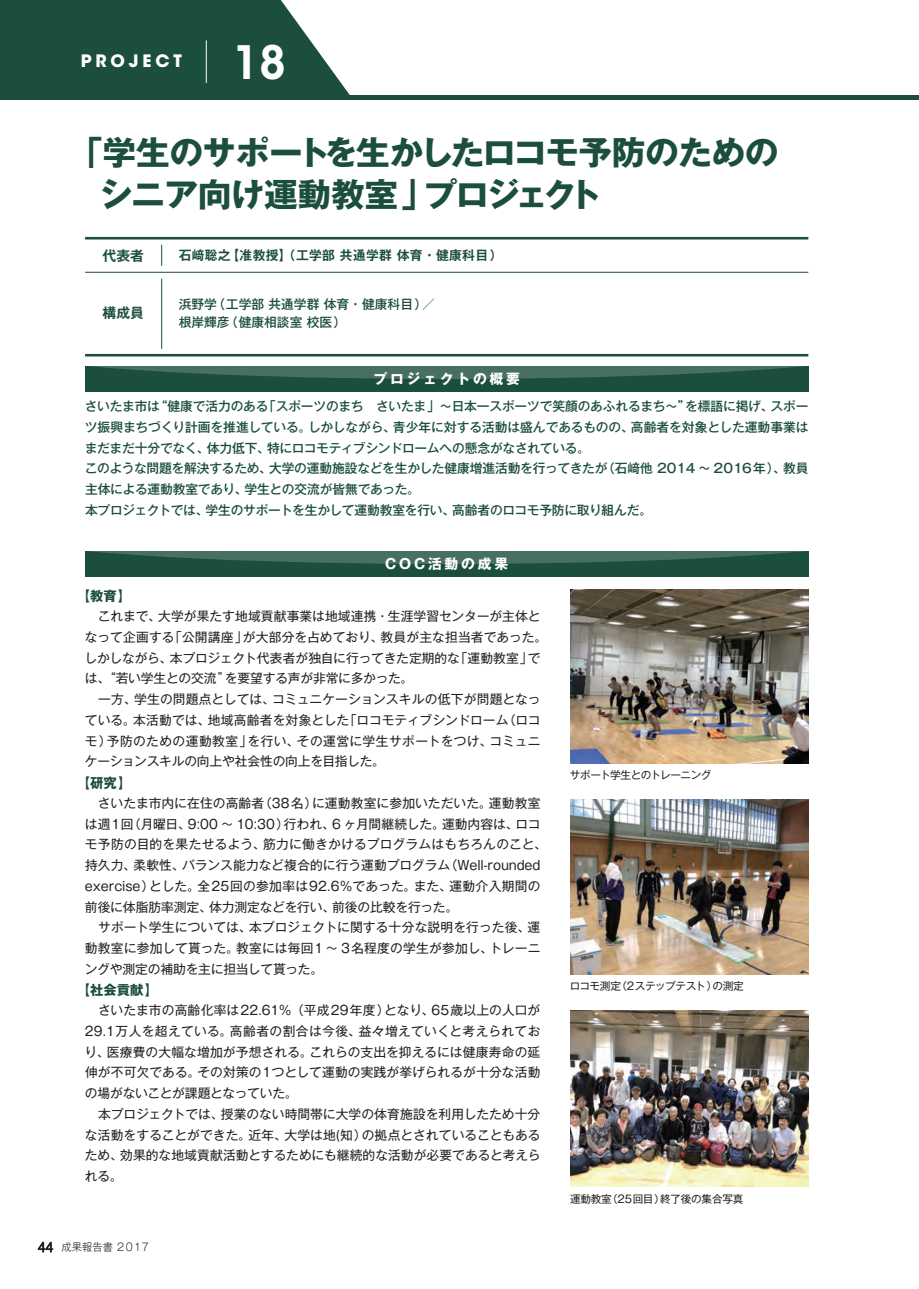
<style>
.page{position:relative;width:919px;height:1289px;background:#fff}
.page>*{position:absolute;margin:0;border:0;box-sizing:border-box;transform-origin:0 0}
.t1{font:600 45.75px "ITC Avant Garde Std";color:#fff;scale:.95 1}
.t2{font:700 33px/42.5px "Gothic MB101 Pro";letter-spacing:-.015em;color:#1b4e3d}
.t3{font:700 16.95px "ITC Avant Garde Std";letter-spacing:.23em;color:#fff}
.t4{font:700 13.8px "Gothic MB101 Pro";letter-spacing:.2em;color:#fff}
.t5{font:700 13.8px "Gothic MB101 Pro De";color:#1b4e3d}
.t6{font:700 13.35px "Gothic MB101 Pro";color:#1b4e3d}
.t7{font:12.75px/20.7px "Gothic MB101 Pro";letter-spacing:.005em;color:#231f20}
.t8{font:500 12.75px/20.7px "Gothic MB101 Pro";letter-spacing:-.015em;color:#1b4e3d}
.t9{font:700 12.75px "Gothic MB101 Pro De";letter-spacing:.025em;color:#1b4e3d}
.t10{font:10.65px "Gothic MB101 Pro";letter-spacing:-.03em;color:#231f20}
.t11{font:300 10.65px "Gothic MB101 Pro";letter-spacing:.015em;color:#231f20;scale:.96 1}
.s1{font-family:"Helvetica";font-size:13.8px}
</style>
<div class="page">
<img style="left:570px;top:589px;width:238px;height:174px">
<img style="left:570px;top:799px;width:238px;height:175px">
<img style="left:570px;top:1010px;width:238px;height:176px">
<hr style="left:85px;top:272px;width:723px;height:1px;background:#1b4e3d">
<hr style="left:85px;top:237px;width:723px;height:2px;background:#1b4e3d">
<hr style="left:85px;top:354px;width:723px;height:2px;background:#1b4e3d">
<svg style="left:161px;top:244px;width:1px;height:22px"></svg>
<hr style="left:161px;top:279px;width:1px;height:70px;background:#1b4e3d">
<div style="left:85px;top:551px;width:723px;height:25px;background:#1b4e3d"></div>
<svg style="left:89px;top:551px;width:715px;height:13px"></svg>
<div style="left:85px;top:366px;width:723px;height:25px;background:#1b4e3d"></div>
<svg style="left:90px;top:366px;width:714px;height:13px"></svg>
<svg style="left:0;top:0;width:352px;height:96px;background:#315f50"></svg>
<hr style="left:0;top:96px;width:918px;height:4px;background:#1b4e3d">
<hr style="left:206px;top:40px;width:1px;height:43px;background:#fff">
<svg style="left:38px;top:1241px;width:15px;height:11px"></svg>
<h3 class="t3" style="left:81px;top:50px;width:103px">PROJECT</h3>
<h1 class="t1" style="left:233px;top:34px;width:57px">18</h1>
<h2 class="t2" style="left:99px;top:127px;width:681px;text-indent:-30px">「学生のサポートを生かしたロコモ予防のためのシニア向け運動教室」プロジェクト</h2>
<p class="t5" style="left:103px;top:244px;width:43px">代表者</p>
<p class="t5" style="left:103px;top:302px;width:43px">構成員</p>
<p class="t9" style="left:179px;top:245px;width:325px">石﨑聡之【准教授】（工学部 共通学群 体育・健康科目）</p>
<p class="t8" style="left:179px;top:293px;width:257px;line-height:18px">浜野学（工学部共通学群体育・健康科目）／根岸輝彦（健康相談室校医）</p>
<p class="t4" style="left:373px;top:367px;width:148px">プロジェクトの概要</p>
<p class="t8" style="left:85px;top:394px;width:725px">さいたま市は“健康で活力のある「スポーツのまち　さいたま」〜日本一スポーツで笑顔のあふれるまち〜”を標語に掲げ、スポーツ振興まちづくり計画を推進している。しかしながら、青少年に対する活動は盛んであるものの、高齢者を対象とした運動事業はまだまだ十分でなく、体力低下、特にロコモティブシンドロームへの懸念がなされている。<br>このような問題を解決するため、大学の運動施設などを生かした健康増進活動を行ってきたが（石﨑他 2014 〜 2016年）、教員主体による運動教室であり、学生との交流が皆無であった。<br>本プロジェクトでは、学生のサポートを生かして運動教室を行い、高齢者のロコモ予防に取り組んだ。</p>
<p class="t4" style="left:385px;top:552px;width:124px">COC活動の成果</p>
<p class="t6" style="left:77px;top:584px;width:56px">【教育】</p>
<p class="t7" style="left:84px;top:604px;width:464px">　これまで、大学が果たす地域貢献事業は地域連携・生涯学習センターが主体となって企画する「公開講座」が大部分を占めており、教員が主な担当者であった。しかしながら、本プロジェクト代表者が独自に行ってきた定期的な「運動教室」では、“若い学生との交流”を要望する声が非常に多かった。<br>　一方、学生の問題点としては、コミュニケーションスキルの低下が問題となっている。本活動では、地域高齢者を対象とした「ロコモティブシンドローム（ロコモ）予防のための運動教室」を行い、その運営に学生サポートをつけ、コミュニケーションスキルの向上や社会性の向上を目指した。</p>
<p class="t6" style="left:77px;top:771px;width:56px">【研究】</p>
<p class="t7" style="left:85px;top:790px;width:464px">　さいたま市内に在住の高齢者（38名）に運動教室に参加いただいた。運動教室は週1回（月曜日、9:00 〜 10:30）行われ、6 ヶ月間継続した。運動内容は、ロコモ予防の目的を果たせるよう、筋力に働きかけるプログラムはもちろんのこと、持久力、柔軟性、バランス能力など複合的に行う運動プログラム（Well-rounded exercise）とした。全25回の参加率は92.6％であった。また、運動介入期間の前後に体脂肪率測定、体力測定などを行い、前後の比較を行った。<br>　サポート学生については、本プロジェクトに関する十分な説明を行った後、運動教室に参加して貰った。教室には毎回1 〜 3名程度の学生が参加し、トレーニングや測定の補助を主に担当して貰った。</p>
<p class="t6" style="left:77px;top:978px;width:83px">【社会貢献】</p>
<p class="t7" style="left:85px;top:998px;width:457px">　さいたま市の高齢化率は22.61％（平成29年度）となり、65歳以上の人口が29.1万人を超えている。高齢者の割合は今後、益々増えていくと考えられており、医療費の大幅な増加が予想される。これらの支出を抑えるには健康寿命の延伸が不可欠である。その対策の1つとして運動の実践が挙げられるが十分な活動の場がないことが課題となっていた。<br>　本プロジェクトでは、授業のない時間帯に大学の体育施設を利用したため十分な活動をすることができた。近年、大学は地(知）の拠点とされていることもあるため、効果的な地域貢献活動とするためにも継続的な活動が必要であると考えられる。</p>
<p class="t11" style="left:38px;top:1238px;width:117px"><span class="s1">44</span> 成果報告書 2 017</p>
<p class="t10" style="left:570px;top:766px;width:143px">サポート学生とのトレーニング</p>
<p class="t10" style="left:569px;top:977px;width:175px">ロコモ測定（2ステップテスト）の測定</p>
<p class="t10" style="left:570px;top:1189px;width:175px">運動教室（25回目）終了後の集合写真</p>
</div>
